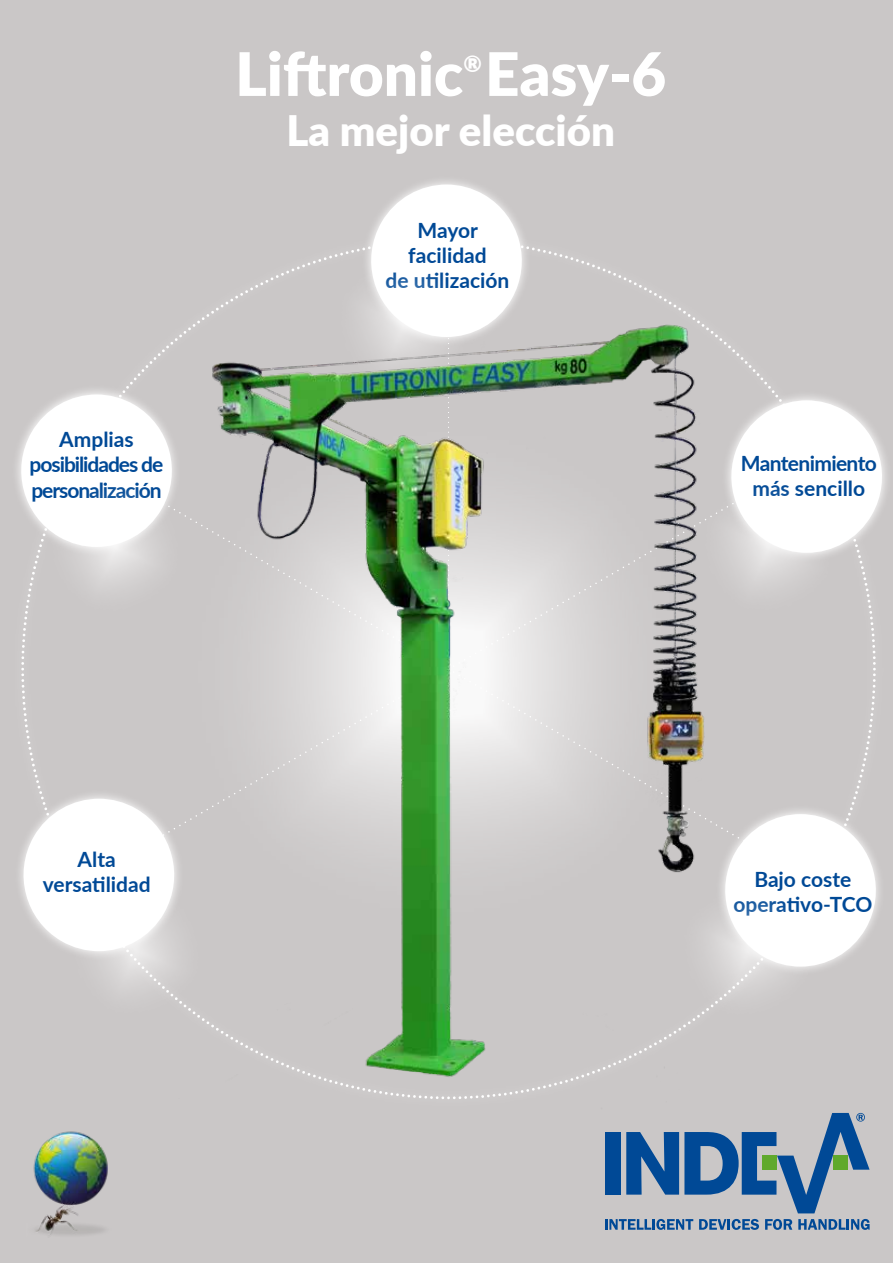
<style>
.page{position:relative;width:893px;height:1263px;background:#cac7c7}
.page>*{position:absolute;margin:0;border:0;box-sizing:border-box;transform-origin:0 0}
.t1{font:900 60px "Lato";color:#fff}
.t2{font:900 42px "Lato";color:#fff}
.t3{font:900 22.5px "Lato";color:#fff}
.t4{font:700 21px/25.2px "Lato";letter-spacing:-.005em;color:#004996;text-align:center}
.t5{font:700 21px/25.2px "Lato";letter-spacing:-.05em;color:#004996;text-align:center}
.t6{font:700 21px/25.2px "Lato";letter-spacing:-.03em;color:#004996;text-align:center}
</style>
<div class="page">
<svg style="left:73px;top:386px;width:56px;height:8px"></svg>
<svg style="left:39px;top:791px;width:84px;height:8px"></svg>
<svg style="left:423px;top:181px;width:47px;height:4px"></svg>
<svg style="left:772px;top:390px;width:58px;height:10px"></svg>
<svg style="left:605px;top:1219px;width:88px;height:11px"></svg>
<svg style="left:699px;top:1219px;width:60px;height:11px"></svg>
<svg style="left:765px;top:1219px;width:27px;height:11px"></svg>
<svg style="left:798px;top:1219px;width:72px;height:11px"></svg>
<div style="left:605px;top:1132px;width:16px;height:62px;background:#004996"></div>
<svg style="left:626px;top:1113px;width:244px;height:100px"></svg>
<img style="left:33px;top:1131px;width:75px;height:104px">
<svg style="left:17px;top:394px;width:112px;height:230px"></svg>
<svg style="left:324px;top:185px;width:205px;height:111px"></svg>
<svg style="left:721px;top:400px;width:166px;height:224px"></svg>
<svg style="left:20px;top:799px;width:860px;height:205px"></svg>
<img style="left:129px;top:296px;width:588px;height:828px">
<p class="t5" style="left:30px;top:426px;width:135px">Amplias posibilidades de personalización</p>
<h1 class="t1" style="left:235px;top:29px;width:432px">Liftronic Easy-6</h1>
<h2 class="t2" style="left:286px;top:99px;width:330px">La mejor elección</h2>
<p class="t3" style="left:463px;top:47px;width:20px">®</p>
<p class="t4" style="left:386px;top:217px;width:125px">Mayor facilidad<br>de utilización</p>
<p class="t6" style="left:741px;top:449px;width:138px">Mantenimiento más sencillo</p>
<p class="t4" style="left:43px;top:846px;width:110px">Alta versatilidad</p>
<p class="t4" style="left:733px;top:865px;width:140px">Bajo coste operativo-TCO</p>
</div>
